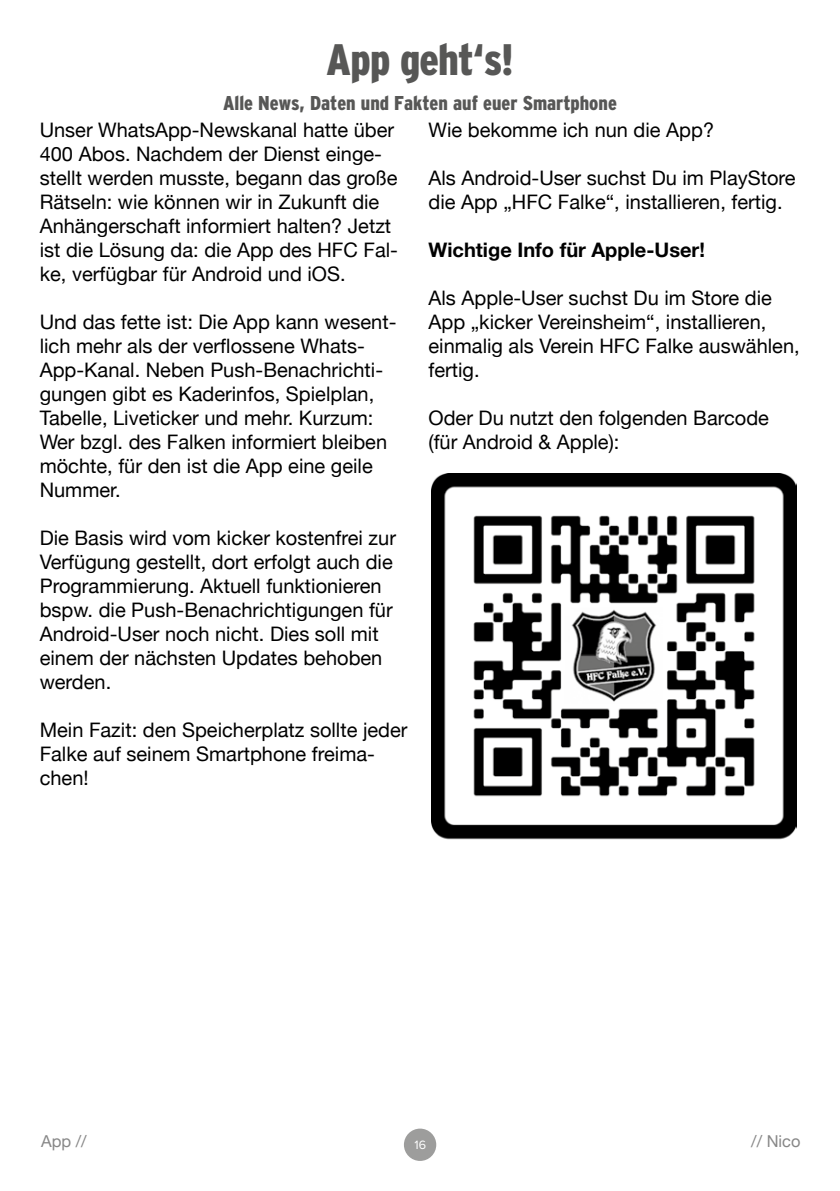
<style>
.page{position:relative;width:840px;height:1191px;background:#fff}
.page>*{position:absolute;margin:0;border:0;box-sizing:border-box;transform-origin:0 0}
.t1{font:900 condensed 44px "Interstate";letter-spacing:-.02em;color:#575756}
.t2{font:20px/24px "Helvetica Neue";color:#000}
.t3{font:900 condensed 20px "Interstate";color:#575756}
.t4{font:700 20px "Helvetica Neue";color:#000}
.t5{font:16.4px "Helvetica Neue";color:#878787}
.t6{font:12.4px "Proxima Nova";color:#fff}
</style>
<div class="page">
<div style="left:403px;top:1128px;width:33px;height:33px;background:#9d9d9c;border-radius:50%"></div>
<img style="left:431px;top:474px;width:364px;height:366px">
<h1 class="t1" style="left:326px;top:35px;width:189px">App geht‘s!</h1>
<p class="t3" style="left:223px;top:91px;width:395px">Alle News, Daten und Fakten auf euer Smartphone</p>
<p class="t2" style="left:40px;top:119px;width:359px">Unser WhatsApp-Newskanal hatte über 400 Abos. Nachdem der Dienst einge&shy;stellt werden musste, begann das große Rätseln: wie können wir in Zukunft die Anhängerschaft informiert halten? Jetzt ist die Lösung da: die App des HFC Fal&shy;ke, verfügbar für Android und iOS.</p>
<p class="t2" style="left:40px;top:311px;width:358px">Und das fette ist: Die App kann wesent&shy;lich mehr als der verflossene Whats-App-Kanal. Neben Push-Benachrichti&shy;gungen gibt es Kaderinfos, Spielplan, Tabelle, Liveticker und mehr. Kurzum:<br>Wer bzgl. des Falken informiert bleiben möchte, für den ist die App eine geile Nummer.</p>
<p class="t2" style="left:40px;top:527px;width:357px">Die Basis wird vom kicker kostenfrei zur Verfügung gestellt, dort erfolgt auch die Programmierung. Aktuell funktionieren bspw. die Push-Benachrichtigungen für Android-User noch nicht. Dies soll mit einem der nächsten Updates behoben werden.</p>
<p class="t2" style="left:40px;top:719px;width:369px">Mein Fazit: den Speicherplatz sollte jeder<br>Falke auf seinem Smartphone freima&shy;chen!</p>
<p class="t2" style="left:428px;top:119px;width:287px">Wie bekomme ich nun die App?</p>
<p class="t2" style="left:428px;top:167px;width:368px">Als Android-User suchst Du im PlayStore die App „HFC Falke“, installieren, fertig.</p>
<p class="t4" style="left:428px;top:234px;width:278px">Wichtige Info für Apple-User!</p>
<p class="t2" style="left:428px;top:287px;width:372px">Als Apple-User suchst Du im Store die<br>App „kicker Vereinsheim“, installieren, einmalig als Verein HFC Falke auswählen, fertig.</p>
<p class="t2" style="left:428px;top:407px;width:342px">Oder Du nutzt den folgenden Barcode (für Android &amp; Apple):</p>
<p class="t5" style="left:41px;top:1129px;width:47px">App //</p>
<p class="t6" style="left:414px;top:1137px;width:13px">16</p>
<p class="t5" style="left:750px;top:1129px;width:51px">// Nico</p>
</div>
